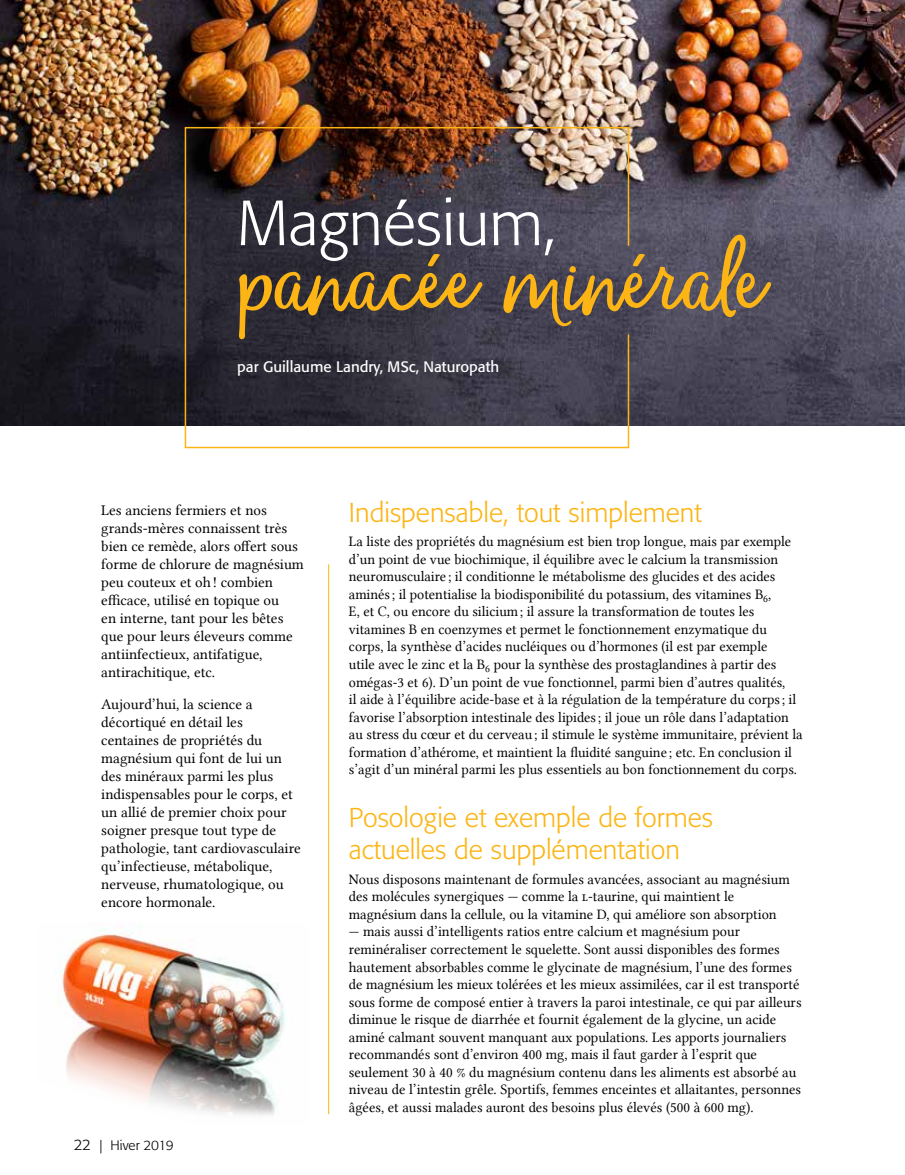
<style>
.page{position:relative;width:905px;height:1175px;background:#fff}
.page>*{position:absolute;margin:0;border:0;box-sizing:border-box;transform-origin:0 0}
.t1{font:96px "Money Penny Script";letter-spacing:.01em;color:#fcb515}
.t2{font:300 63px "Formata";color:#fff}
.t3{font:300 27px/32.4px "Formata";color:#fcb515}
.t4{font:15px/18px "Lin Libertine";color:#000}
.t5{font:15px "Formata";color:#fff}
.t6{font:14.7px/17.5px "Lin Libertine";color:#000}
.t7{font:300 13.5px "Formata";color:#000}
.s1{font-size:15px}
</style>
<div class="page">
<img style="left:0;top:0;width:904px;height:425px">
<img style="left:55px;top:925px;width:230px;height:191px">
<svg style="left:184px;top:126px;width:446px;height:323px"></svg>
<hr style="left:328px;top:564px;width:1px;height:550px;background:#fcb515">
<h2 class="t2" style="left:237px;top:186px;width:320px">Magnésium,</h2>
<h1 class="t1" style="left:237px;top:215px;width:530px">panacée minérale</h1>
<p class="t5" style="left:237px;top:358px;width:263px">par Guillaume Landry, MSc, Naturopath</p>
<p class="t4" style="left:101px;top:501px;width:204px">Les anciens fermiers et nos grands-mères connaissent très bien ce remède, alors offert sous forme de chlorure de magnésium peu couteux et oh ! combien efficace, utilisé en topique ou<br>en interne, tant pour les bêtes que pour leurs éleveurs comme antiinfectieux, antifatigue, antirachitique, etc.</p>
<p class="t4" style="left:101px;top:694px;width:201px">Aujourd’hui, la science a décortiqué en détail les centaines de propriétés du magnésium qui font de lui un des minéraux parmi les plus indispensables pour le corps, et un allié de premier choix pour soigner presque tout type de pathologie, tant cardiovasculaire qu’infectieuse, métabolique, nerveuse, rhumatologique, ou encore hormonale.</p>
<p class="t7" style="left:74px;top:1137px;width:101px"><span class="s1">22</span> | Hiver 2019</p>
<h3 class="t3" style="left:349px;top:496px;width:354px">Indispensable, tout simplement</h3>
<p class="t6" style="left:349px;top:532px;width:455px">La liste des propriétés du magnésium est bien trop longue, mais par exemple d’un point de vue biochimique, il équilibre avec le calcium la transmission neuromusculaire ; il conditionne le métabolisme des glucides et des acides aminés ; il potentialise la biodisponibilité du potassium, des vitamines B<sub>6</sub>,<br>E, et C, ou encore du silicium ; il assure la transformation de toutes les vitamines B en coenzymes et permet le fonctionnement enzymatique du corps, la synthèse d’acides nucléiques ou d’hormones (il est par exemple<br>utile avec le zinc et la B<sub>6</sub> pour la synthèse des prostaglandines à partir des omégas‑3 et 6). D’un point de vue fonctionnel, parmi bien d’autres qualités,<br>il aide à l’équilibre acide-base et à la régulation de la température du corps ; il favorise l’absorption intestinale des lipides ; il joue un rôle dans l’adaptation au stress du cœur et du cerveau ; il stimule le système immunitaire, prévient la formation d’athérome, et maintient la fluidité sanguine ; etc. En conclusion il s’agit d’un minéral parmi les plus essentiels au bon fonctionnement du corps.</p>
<h3 class="t3" style="left:349px;top:801px;width:366px">Posologie et exemple de formes actuelles de supplémentation</h3>
<p class="t6" style="left:349px;top:870px;width:442px">Nous disposons maintenant de formules avancées, associant au magnésium des molécules synergiques — comme la l‑taurine, qui maintient le magnésium dans la cellule, ou la vitamine D, qui améliore son absorption</p>
<p class="t6" style="left:349px;top:922px;width:454px">— mais aussi d’intelligents ratios entre calcium et magnésium pour reminéraliser correctement le squelette. Sont aussi disponibles des formes hautement absorbables comme le glycinate de magnésium, l’une des formes de magnésium les mieux tolérées et les mieux assimilées, car il est transporté sous forme de composé entier à travers la paroi intestinale, ce qui par ailleurs diminue le risque de diarrhée et fournit également de la glycine, un acide aminé calmant souvent manquant aux populations. Les apports journaliers recommandés sont d’environ 400 mg, mais il faut garder à l’esprit que seulement 30 à 40 % du magnésium contenu dans les aliments est absorbé au niveau de l’intestin grêle. Sportifs, femmes enceintes et allaitantes, personnes âgées, et aussi malades auront des besoins plus élevés (500 à 600 mg).</p>
</div>
